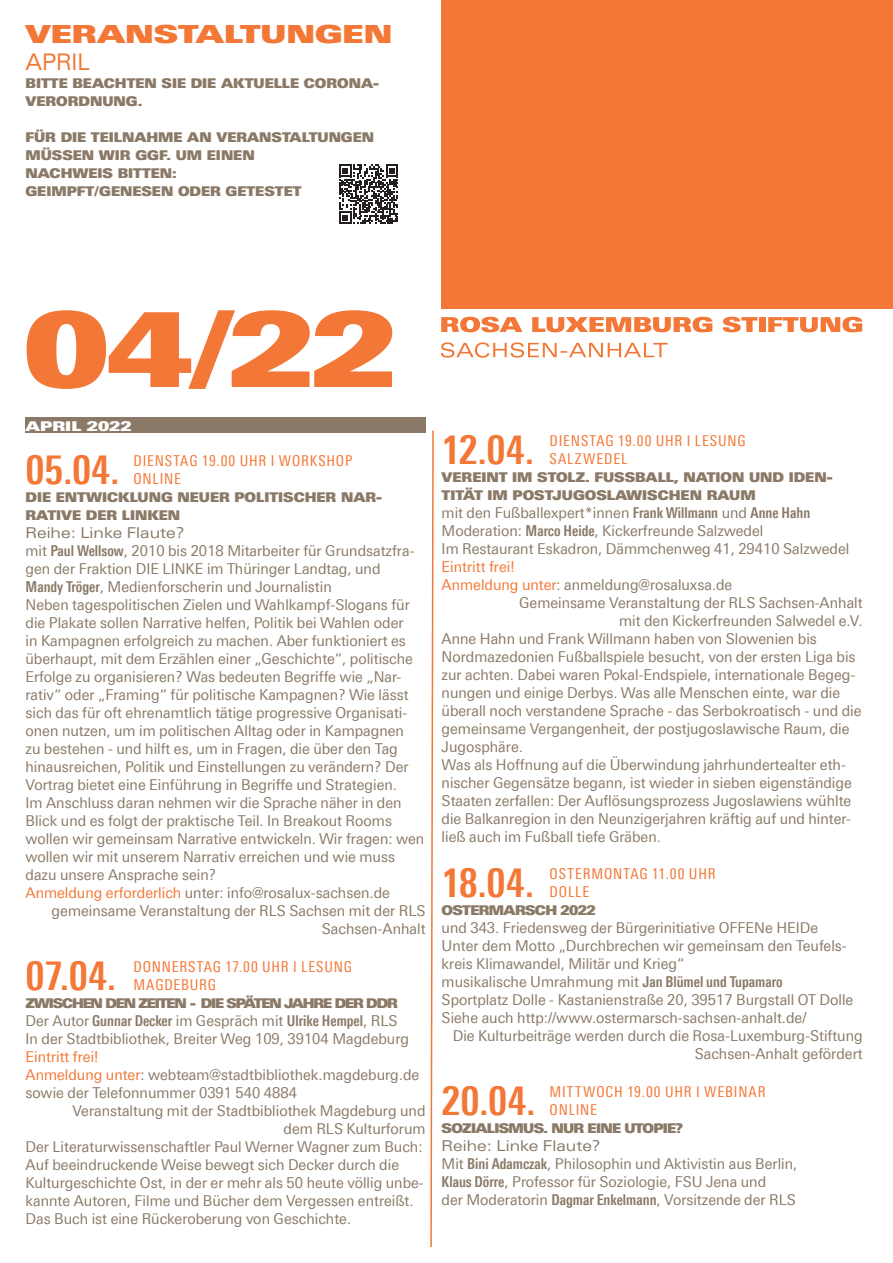
<style>
.page{position:relative;width:893px;height:1263px;background:#fff}
.page>*{position:absolute;margin:0;border:0;box-sizing:border-box;transform-origin:0 0}
.t1{font:103.5px "Linotype Univers 940 Ex X Black";color:#f37736}
.Veranstaltung_Zeit_O{font:700 40.5px "Linotype Univers 620 Cn";color:#f37736}
.t2{font:25.05px "Linotype Univers 940 Ex X Black";color:#f37736;scale:1.04 1}
.t3{font:22.95px "Linotype Univers 440 Extended";letter-spacing:-.01em;color:#f37736;scale:.83 1}
.Veranstaltung_Zeit_O-2{font:15px/18px "Linotype Univers 430";color:#8a7966;scale:.95 1}
.Veranstaltung_Zeit_O-3{font:15px/18px "Linotype Univers 420 Cn";letter-spacing:.055em;color:#f37736}
.Veranstaltung_Zeit_O-4{font:15px "Linotype Univers 440 Extended";color:#8a7966;scale:.95 1}
.Veranstaltung_Zeit_O-5{font:15px "Linotype Univers 430";color:#f37736;scale:.95 1}
.Untertitel_Links{font:13.5px/18px "Linotype Univers 940 Ex X Black";color:#8a7966;scale:.83 1}
.Untertitel_Links-2{font:13.5px "Linotype Univers 940 Ex X Black";letter-spacing:-.06em;color:#8a7966;scale:.83 1}
.Untertitel_Links-3{font:13.5px "Linotype Univers 940 Ex X Black";letter-spacing:-.1em;color:#8a7966;scale:.83 1}
.Titel{font:13.5px "Linotype Univers 940 Ex X Black";color:#fff}
.s1{font-family:"Linotype Univers 620 Cn";font-weight:700}
.s2{color:#f37736}
</style>
<div class="page">
<div style="left:441px;top:0;width:452px;height:308px;background:#f37736"></div>
<svg style="left:441px;top:317px;width:81px;height:15px"></svg>
<svg style="left:532px;top:317px;width:180px;height:15px"></svg>
<svg style="left:723px;top:317px;width:34px;height:15px"></svg>
<div style="left:759px;top:317px;width:6px;height:15px;background:#f37736"></div>
<svg style="left:768px;top:317px;width:94px;height:15px"></svg>
<svg style="left:441px;top:342px;width:227px;height:16px"></svg>
<svg style="left:430px;top:430px;width:4px;height:817px"></svg>
<div style="left:26px;top:418px;width:400px;height:15px;background:#8a7966"></div>
<svg style="left:339px;top:165px;width:59px;height:59px"></svg>
<p class="t2" style="left:26px;top:19px;width:354px">VERANSTALTUNGEN</p>
<p class="t3" style="left:26px;top:48px;width:79px">APRIL</p>
<p class="Untertitel_Links" style="left:26px;top:74px;width:427px">BITTE BEACHTEN SIE DIE AKTUELLE CORONA-<br>VERORDNUNG.</p>
<p class="Untertitel_Links" style="left:26px;top:128px;width:422px">FÜR DIE TEILNAHME AN VERANSTALTUNGEN</p>
<p class="Untertitel_Links" style="left:26px;top:146px;width:278px">MÜSSEN WIR GGF. UM EINEN<br>NACHWEIS BITTEN:</p>
<p class="Untertitel_Links" style="left:26px;top:182px;width:334px">GEIMPFT/GENESEN ODER GETESTET</p>
<p class="t1" style="left:23px;top:288px;width:375px">04/22</p>
<p class="Titel" style="left:26px;top:418px;width:108px">APRIL 2022</p>
<p class="Veranstaltung_Zeit_O" style="left:26px;top:445px;width:96px">05.04.</p>
<p class="Veranstaltung_Zeit_O-3" style="left:134px;top:452px;width:220px">DIENSTAG 19.00 UHR I WORKSHOP</p>
<p class="Veranstaltung_Zeit_O-3" style="left:134px;top:470px;width:49px">ONLINE</p>
<p class="Untertitel_Links" style="left:26px;top:488px;width:431px">DIE ENTWICKLUNG NEUER POLITISCHER NAR-<br>RATIVE DER LINKEN</p>
<p class="Veranstaltung_Zeit_O-4" style="left:26px;top:524px;width:169px">Reihe: Linke Flaute?</p>
<p class="Veranstaltung_Zeit_O-2" style="left:26px;top:542px;width:411px">mit <span class="s1">Paul Wellsow</span>, 2010 bis 2018 Mitarbeiter für Grundsatzfra&shy;gen der Fraktion DIE LINKE im Thüringer Landtag, und</p>
<p class="Veranstaltung_Zeit_O-2" style="left:26px;top:578px;width:324px"><span class="s1">Mandy Tröger</span>, Medienforscherin und Journalistin</p>
<p class="Veranstaltung_Zeit_O-2" style="left:26px;top:596px;width:409px">Neben tagespolitischen Zielen und Wahlkampf-Slogans für die Plakate sollen Narrative helfen, Politik bei Wahlen oder in Kampagnen erfolgreich zu machen. Aber funktioniert es überhaupt, mit dem Erzählen einer „Geschichte“, politische Erfolge zu organisieren? Was bedeuten Begriffe wie „Nar&shy;rativ“ oder „Framing“ für politische Kampagnen? Wie lässt sich das für oft ehrenamtlich tätige progressive Organisati&shy;onen nutzen, um im politischen Alltag oder in Kampagnen zu bestehen - und hilft es, um in Fragen, die über den Tag hinausreichen, Politik und Einstellungen zu verändern? Der Vortrag bietet eine Einführung in Begriffe und Strategien.</p>
<p class="Veranstaltung_Zeit_O-2" style="left:26px;top:794px;width:421px">Im Anschluss daran nehmen wir die Sprache näher in den Blick und es folgt der praktische Teil. In Breakout Rooms wollen wir gemeinsam Narrative entwickeln. Wir fragen: wen wollen wir mit unserem Narrativ erreichen und wie muss dazu unsere Ansprache sein?</p>
<p class="Veranstaltung_Zeit_O-2" style="left:26px;top:884px;width:385px"><span class="s2">Anmeldung erforderlich</span> unter: info@rosalux-sachsen.de</p>
<p class="Veranstaltung_Zeit_O-2" style="left:52px;top:902px;width:395px;text-align:right">gemeinsame Veranstaltung der RLS Sachsen mit der RLS<br>Sachsen-Anhalt</p>
<p class="Veranstaltung_Zeit_O" style="left:26px;top:951px;width:93px">07.04.</p>
<p class="Veranstaltung_Zeit_O-3" style="left:133px;top:957px;width:220px">DONNERSTAG 17.00 UHR I LESUNG<br>MAGDEBURG</p>
<p class="Untertitel_Links-3" style="left:26px;top:995px;width:450px">ZWISCHEN DEN ZEITEN - DIE SPÄTEN JAHRE DER DDR</p>
<p class="Veranstaltung_Zeit_O-2" style="left:26px;top:1011px;width:393px">Der Autor <span class="s1">Gunnar Decker</span> im Gespräch mit <span class="s1">Ulrike Hempel</span>, RLS</p>
<p class="Veranstaltung_Zeit_O-2" style="left:26px;top:1029px;width:416px">In der Stadtbibliothek, Breiter Weg 109, 39104 Magdeburg <span class="s2">Eintritt frei!<br>Anmeldung unter</span>: webteam@stadtbibliothek.magdeburg.de sowie der Telefonnummer 0391 540 4884</p>
<p class="Veranstaltung_Zeit_O-2" style="left:72px;top:1101px;width:373px">Veranstaltung mit der Stadtbibliothek Magdeburg und</p>
<p class="Veranstaltung_Zeit_O-2" style="left:283px;top:1119px;width:151px">dem RLS Kulturforum</p>
<p class="Veranstaltung_Zeit_O-2" style="left:26px;top:1137px;width:421px">Der Literaturwissenschaftler Paul Werner Wagner zum Buch:<br>Auf beeindruckende Weise bewegt sich Decker durch die Kulturgeschichte Ost, in der er mehr als 50 heute völlig unbe&shy;kannte Autoren, Filme und Bücher dem Vergessen entreißt.<br>Das Buch ist eine Rückeroberung von Geschichte.</p>
<p class="Veranstaltung_Zeit_O" style="left:442px;top:425px;width:94px">12.04.</p>
<p class="Veranstaltung_Zeit_O-3" style="left:550px;top:431px;width:197px">DIENSTAG 19.00 UHR I LESUNG</p>
<p class="Veranstaltung_Zeit_O-3" style="left:550px;top:449px;width:79px">SALZWEDEL</p>
<p class="Untertitel_Links" style="left:442px;top:468px;width:472px">VEREINT IM STOLZ. FUSSBALL, NATION UND IDEN-<br>TITÄT IM POSTJUGOSLAWISCHEN RAUM</p>
<p class="Veranstaltung_Zeit_O-2" style="left:442px;top:504px;width:390px">mit den Fußballexpert*innen <span class="s1">Frank Willmann</span> und <span class="s1">Anne Hahn</span></p>
<p class="Veranstaltung_Zeit_O-2" style="left:442px;top:522px;width:340px">Moderation: <span class="s1">Marco Heide</span>, Kickerfreunde Salzwedel</p>
<p class="Veranstaltung_Zeit_O-2" style="left:442px;top:540px;width:431px">Im Restaurant Eskadron, Dämmchenweg 41, 29410 Salzwedel</p>
<p class="Veranstaltung_Zeit_O-5" style="left:442px;top:558px;width:78px">Eintritt frei!</p>
<p class="Veranstaltung_Zeit_O-2" style="left:442px;top:576px;width:308px"><span class="s2">Anmeldung unter</span>: anmeldung@rosaluxsa.de</p>
<p class="Veranstaltung_Zeit_O-2" style="left:519px;top:594px;width:363px">Gemeinsame Veranstaltung der RLS Sachsen-Anhalt</p>
<p class="Veranstaltung_Zeit_O-2" style="left:619px;top:612px;width:258px">mit den Kickerfreunden Salwedel e.V.</p>
<p class="Veranstaltung_Zeit_O-2" style="left:442px;top:630px;width:444px">Anne Hahn und Frank Willmann haben von Slowenien bis Nordmazedonien Fußballspiele besucht, von der ersten Liga bis zur achten. Dabei waren Pokal-Endspiele, internationale Begeg&shy;nungen und einige Derbys. Was alle Menschen einte, war die überall noch verstandene Sprache - das Serbokroatisch - und die gemeinsame Vergangenheit, der postjugoslawische Raum, die Jugosphäre.</p>
<p class="Veranstaltung_Zeit_O-2" style="left:442px;top:756px;width:433px">Was als Hoffnung auf die Überwindung jahrhundertealter eth&shy;nischer Gegensätze begann, ist wieder in sieben eigenständige Staaten zerfallen: Der Auflösungsprozess Jugoslawiens wühlte die Balkanregion in den Neunzigerjahren kräftig auf und hinter&shy;ließ auch im Fußball tiefe Gräben.</p>
<p class="Veranstaltung_Zeit_O" style="left:442px;top:859px;width:94px">18.04.</p>
<p class="Veranstaltung_Zeit_O-3" style="left:550px;top:865px;width:167px">OSTERMONTAG 11.00 UHR</p>
<p class="Veranstaltung_Zeit_O-3" style="left:550px;top:883px;width:41px">DOLLE</p>
<p class="Untertitel_Links-2" style="left:442px;top:902px;width:187px">OSTERMARSCH 2022</p>
<p class="Veranstaltung_Zeit_O-2" style="left:442px;top:919px;width:398px">und 343. Friedensweg der Bürgerinitiative OFFENe HEIDe</p>
<p class="Veranstaltung_Zeit_O-2" style="left:442px;top:937px;width:428px">Unter dem Motto „Durchbrechen wir gemeinsam den Teufels&shy;kreis Klimawandel, Militär und Krieg“<br>musikalische Umrahmung mit <span class="s1">Jan Blümel und Tupamaro</span></p>
<p class="Veranstaltung_Zeit_O-2" style="left:442px;top:991px;width:435px">Sportplatz Dolle - Kastanienstraße 20, 39517 Burgstall OT Dolle</p>
<p class="Veranstaltung_Zeit_O-2" style="left:442px;top:1009px;width:385px">Siehe auch http://www.ostermarsch-sachsen-anhalt.de/</p>
<p class="Veranstaltung_Zeit_O-2" style="left:453px;top:1027px;width:433px;text-align:right">Die Kulturbeiträge werden durch die Rosa-Luxemburg-Stiftung<br>Sachsen-Anhalt gefördert</p>
<p class="Veranstaltung_Zeit_O" style="left:442px;top:1076px;width:96px">20.04.</p>
<p class="Veranstaltung_Zeit_O-3" style="left:550px;top:1082px;width:218px">MITTWOCH 19.00 UHR I WEBINAR</p>
<p class="Veranstaltung_Zeit_O-3" style="left:550px;top:1100px;width:49px">ONLINE</p>
<p class="Untertitel_Links-2" style="left:442px;top:1120px;width:293px">SOZIALISMUS. NUR EINE UTOPIE?</p>
<p class="Veranstaltung_Zeit_O-4" style="left:442px;top:1137px;width:169px">Reihe: Linke Flaute?</p>
<p class="Veranstaltung_Zeit_O-2" style="left:442px;top:1155px;width:376px">Mit <span class="s1">Bini Adamczak</span>, Philosophin und Aktivistin aus Berlin,<br><span class="s1">Klaus Dörre</span>, Professor für Soziologie, FSU Jena und<br>der Moderatorin <span class="s1">Dagmar Enkelmann</span>, Vorsitzende der RLS</p>
</div>
